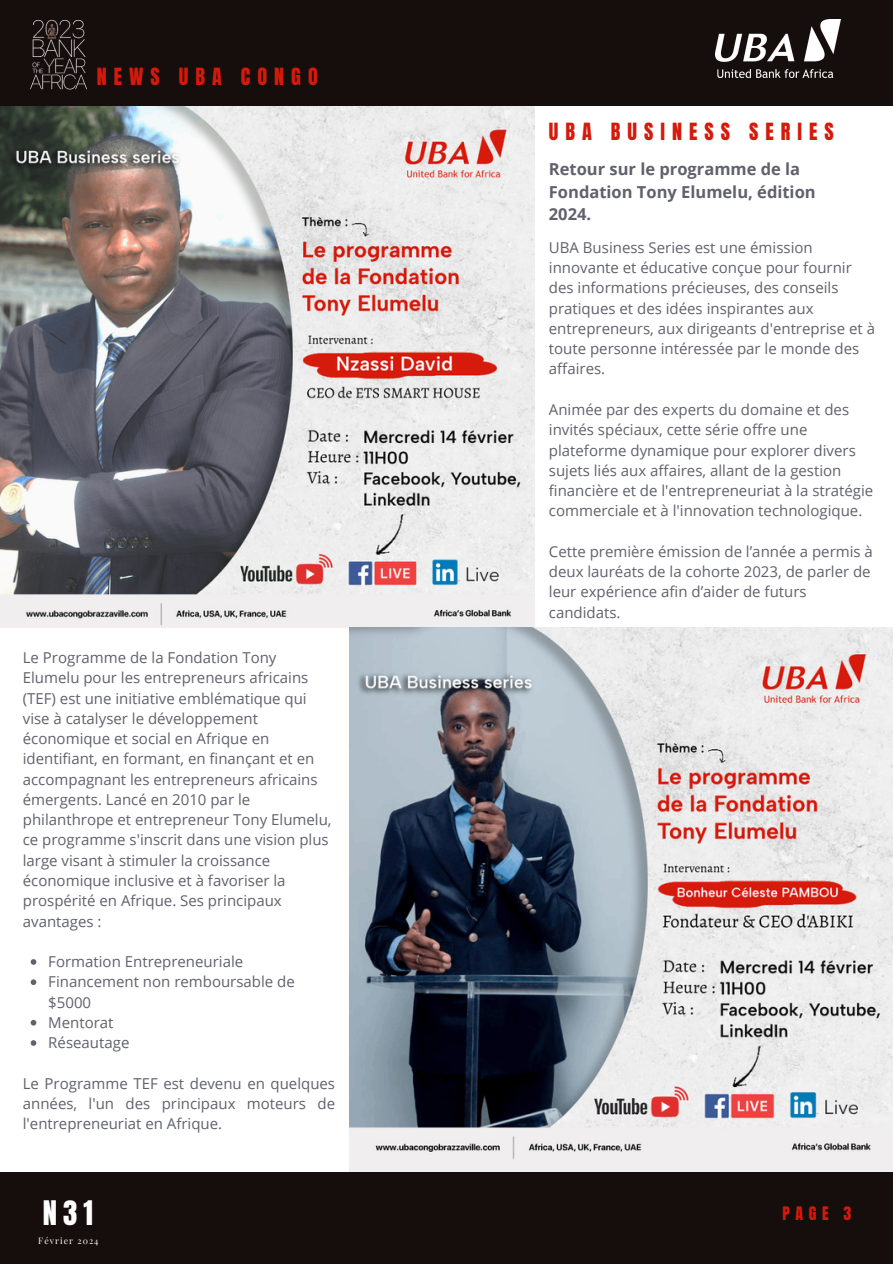
<style>
.page{position:relative;width:893px;height:1264px;background:#fff}
.page>*{position:absolute;margin:0;border:0;box-sizing:border-box;transform-origin:0 0}
.t1{font:28.8px "Anton";color:#fff}
.t2{font:20.1px "Anton";letter-spacing:.35em;color:#d51a0c}
.t3{font:700 16.5px/22.5px "Open Sans";color:#60616c}
.t4{font:15.9px "Anton";color:#d51a0c}
.t5{font:15px/20.2px "Open Sans";color:#60616c}
.t6{font:8.7px "Playfair Display";letter-spacing:.12em;color:#fff}
</style>
<div class="page">
<div style="left:0;top:0;width:892px;height:106px;background:#150e0c"></div>
<img style="left:0;top:106px;width:534px;height:521px">
<img style="left:715px;top:19px;width:125px;height:59px">
<img style="left:349px;top:627px;width:543px;height:544px">
<div style="left:0;top:1171px;width:892px;height:92px;background:#150e0c"></div>
<svg style="left:31px;top:959px;width:5px;height:5px"></svg>
<svg style="left:31px;top:979px;width:5px;height:6px"></svg>
<svg style="left:31px;top:1020px;width:5px;height:5px"></svg>
<svg style="left:31px;top:1040px;width:5px;height:5px"></svg>
<img style="left:30px;top:19px;width:57px;height:71px">
<h1 class="t2" style="left:97px;top:62px;width:223px">NEWS UBA CONGO</h1>
<p class="t5" style="left:23px;top:647px;width:310px">Le Programme de la Fondation Tony Elumelu pour les entrepreneurs africains (TEF) est une initiative emblématique qui vise à catalyser le développement économique et social en Afrique en identifiant, en formant, en finançant et en accompagnant les entrepreneurs africains émergents. Lancé en 2010 par le philanthrope et entrepreneur Tony Elumelu, ce programme s'inscrit dans une vision plus large visant à stimuler la croissance économique inclusive et à favoriser la prospérité en Afrique. Ses principaux avantages :</p>
<p class="t5" style="left:48px;top:951px;width:196px">Formation Entrepreneuriale</p>
<p class="t5" style="left:48px;top:971px;width:248px">Financement non remboursable de $5000</p>
<p class="t5" style="left:48px;top:1011px;width:67px">Mentorat</p>
<p class="t5" style="left:48px;top:1032px;width:83px">Réseautage</p>
<p class="t5" style="left:23px;top:1072px;width:314px;text-align:justify">Le Programme TEF est devenu en quelques années, l'un des principaux moteurs de l'entrepreneuriat en Afrique.</p>
<h3 class="t1" style="left:43px;top:1192px;width:52px">N31</h3>
<p class="t6" style="left:38px;top:1234px;width:62px">Février 2024</p>
<p class="t2" style="left:549px;top:117px;width:286px">UBA BUSINESS SERIES</p>
<h4 class="t3" style="left:549px;top:157px;width:268px">Retour sur le programme de la<br>Fondation Tony Elumelu, édition<br>2024.</h4>
<p class="t5" style="left:549px;top:237px;width:327px">UBA Business Series est une émission innovante et éducative conçue pour fournir des informations précieuses, des conseils pratiques et des idées inspirantes aux entrepreneurs, aux dirigeants d'entreprise et à toute personne intéressée par le monde des affaires.</p>
<p class="t5" style="left:549px;top:399px;width:326px">Animée par des experts du domaine et des invités spéciaux, cette série offre une plateforme dynamique pour explorer divers sujets liés aux affaires, allant de la gestion financière et de l'entrepreneuriat à la stratégie commerciale et à l'innovation technologique.</p>
<p class="t5" style="left:549px;top:541px;width:325px">Cette première émission de l’année a permis à deux lauréats de la cohorte 2023, de parler de leur expérience afin d’aider de futurs candidats.</p>
<h2 class="t4" style="left:782px;top:1201px;width:70px">PAGE 3</h2>
</div>
